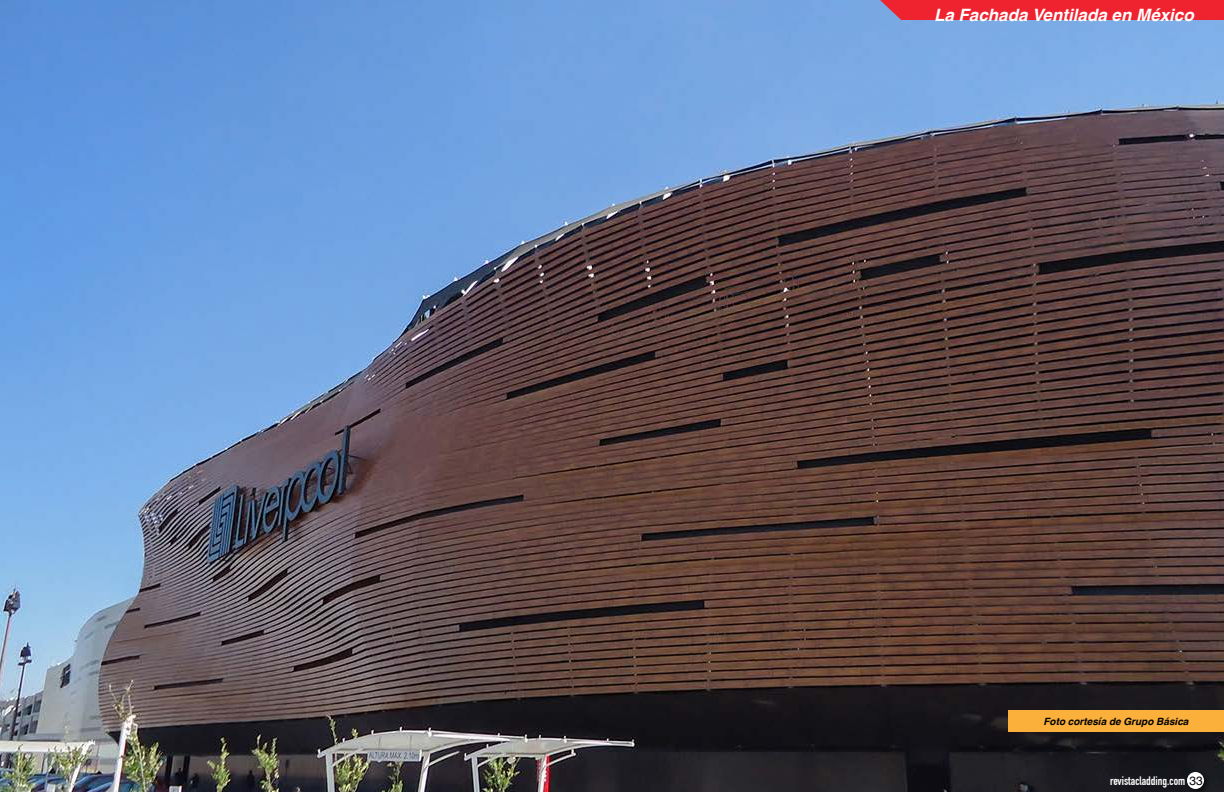
<style>
.page{position:relative;width:1224px;height:792px;background:#fff}
.page>*{position:absolute;margin:0;border:0;box-sizing:border-box;transform-origin:0 0}
.t1{font:italic 700 17px "Helvetica";color:#fff}
.t2{font:700 12px "DIN Condensed";color:#fff}
.t3{font:italic 700 10px "Helvetica";color:#000}
.s1{font-family:"Helvetica";font-weight:400;color:#000}
</style>
<div class="page">
<img style="left:0;top:0;width:1224px;height:792px">
<div style="left:880px;top:0;width:344px;height:20px;background:#ef232f"></div>
<div style="left:1184px;top:769px;width:28px;height:23px;background:#000;opacity:.75"></div>
<div style="left:1187px;top:772px;width:17px;height:17px;background:#fff;border-radius:50%"></div>
<div style="left:1008px;top:710px;width:216px;height:22px;background:#fab03b"></div>
<p class="t1" style="left:934px;top:1px;width:261px">La Fachada Ventilada en México</p>
<p class="t3" style="left:1043px;top:713px;width:147px">Foto cortesía de Grupo Básica</p>
<p class="t2" style="left:1110px;top:773px;width:94px">revistacladding.com <span class="s1">33</span></p>
</div>
